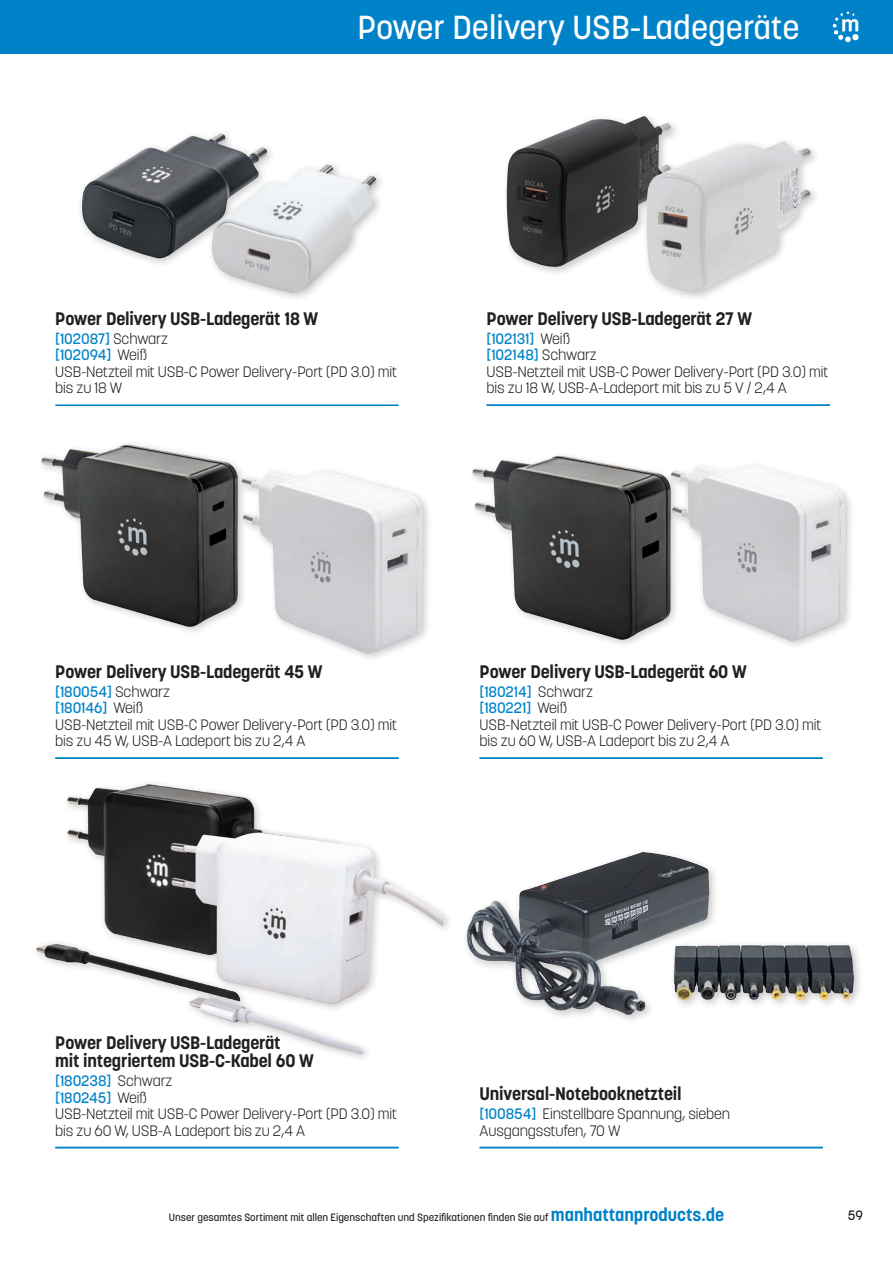
<style>
.page{position:relative;width:893px;height:1263px;background:#fff}
.page>*{position:absolute;margin:0;border:0;box-sizing:border-box;transform-origin:0 0}
.t1{font:500 33px "Korolev";color:#fff}
.t2{font:700 18px/18px "Korolev";letter-spacing:-.01em;color:#231f20}
.t3{font:300 15px/16.5px "Korolev";letter-spacing:-.01em;color:#231f20}
.t4{font:500 13.5px "Korolev";color:#231f20}
.t5{font:500 10.5px "Korolev";color:#231f20}
.s1{font-weight:500;color:#0082c8}
.s2{font-weight:700;font-size:18px;color:#0082c8}
</style>
<div class="page">
<img style="left:41px;top:444px;width:189px;height:188px">
<img style="left:230px;top:462px;width:199px;height:196px">
<img style="left:680px;top:465px;width:171px;height:181px">
<div style="left:468px;top:451px;width:212px;height:198px;background:#231f20;opacity:.25"></div>
<img style="left:468px;top:451px;width:208px;height:197px">
<img style="left:36px;top:783px;width:223px;height:204px">
<img style="left:164px;top:823px;width:279px;height:235px">
<div style="left:462px;top:847px;width:402px;height:178px;background:#231f20;opacity:.25"></div>
<img style="left:467px;top:858px;width:243px;height:157px">
<img style="left:82px;top:133px;width:186px;height:127px">
<div style="left:207px;top:159px;width:179px;height:144px;background:#231f20;opacity:.25"></div>
<img style="left:211px;top:164px;width:167px;height:129px">
<div style="left:502px;top:112px;width:179px;height:165px;background:#231f20;opacity:.25"></div>
<img style="left:507px;top:116px;width:165px;height:151px">
<div style="left:641px;top:137px;width:179px;height:165px;background:#231f20;opacity:.25"></div>
<img style="left:646px;top:141px;width:165px;height:151px">
<hr style="left:55px;top:757px;width:343px;height:2px;background:#0082c8">
<div style="left:0;top:0;width:893px;height:54px;background:#0082c8"></div>
<svg style="left:833px;top:11px;width:26px;height:31px"></svg>
<hr style="left:480px;top:757px;width:343px;height:2px;background:#0082c8">
<hr style="left:55px;top:1147px;width:343px;height:1px;background:#0082c8">
<hr style="left:480px;top:1147px;width:343px;height:1px;background:#0082c8">
<hr style="left:55px;top:404px;width:343px;height:2px;background:#0082c8">
<hr style="left:487px;top:404px;width:343px;height:2px;background:#0082c8">
<h1 class="t1" style="left:357px;top:7px;width:443px">Power Delivery USB-Ladegeräte</h1>
<p class="t2" style="left:55px;top:310px;width:264px">Power Delivery USB-Ladegerät 18 W</p>
<p class="t3" style="left:55px;top:330px;width:343px"><span class="s1">[102087]</span> Schwarz<br><span class="s1">[102094]</span> Weiß<br>USB-Netzteil mit USB-C Power Delivery-Port (PD 3.0) mit bis zu 18 W</p>
<p class="t2" style="left:487px;top:310px;width:267px">Power Delivery USB-Ladegerät 27 W</p>
<p class="t3" style="left:487px;top:330px;width:343px"><span class="s1">[102131]</span> Weiß<br><span class="s1">[102148]</span> Schwarz<br>USB-Netzteil mit USB-C Power Delivery-Port (PD 3.0) mit bis zu 18 W, USB-A-Ladeport mit bis zu 5 V / 2,4 A</p>
<p class="t2" style="left:55px;top:663px;width:269px">Power Delivery USB-Ladegerät 45 W</p>
<p class="t3" style="left:55px;top:683px;width:343px"><span class="s1">[180054]</span> Schwarz<br><span class="s1">[180146]</span> Weiß<br>USB-Netzteil mit USB-C Power Delivery-Port (PD 3.0) mit bis zu 45 W, USB-A Ladeport bis zu 2,4 A</p>
<p class="t2" style="left:480px;top:663px;width:269px">Power Delivery USB-Ladegerät 60 W</p>
<p class="t3" style="left:480px;top:683px;width:343px"><span class="s1">[180214]</span> Schwarz<br><span class="s1">[180221]</span> Weiß<br>USB-Netzteil mit USB-C Power Delivery-Port (PD 3.0) mit bis zu 60 W, USB-A Ladeport bis zu 2,4 A</p>
<p class="t2" style="left:55px;top:1034px;width:260px">Power Delivery USB-Ladegerät<br>mit integriertem USB-C-Kabel 60 W</p>
<p class="t3" style="left:55px;top:1072px;width:343px"><span class="s1">[180238]</span> Schwarz<br><span class="s1">[180245]</span> Weiß<br>USB-Netzteil mit USB-C Power Delivery-Port (PD 3.0) mit bis zu 60 W, USB-A Ladeport bis zu 2,4 A</p>
<p class="t2" style="left:480px;top:1085px;width:204px">Universal-Notebooknetzteil</p>
<p class="t3" style="left:480px;top:1105px;width:252px"><span class="s1">[100854]</span> Einstellbare Spannung, sieben<br>Ausgangsstufen, 70 W</p>
<p class="t5" style="left:169px;top:1211px;width:557px">Unser gesamtes Sortiment mit allen Eigenschaften und Spezifikationen finden Sie auf <span class="s2">manhattanproducts.de</span></p>
<p class="t4" style="left:848px;top:1206px;width:17px">59</p>
</div>
